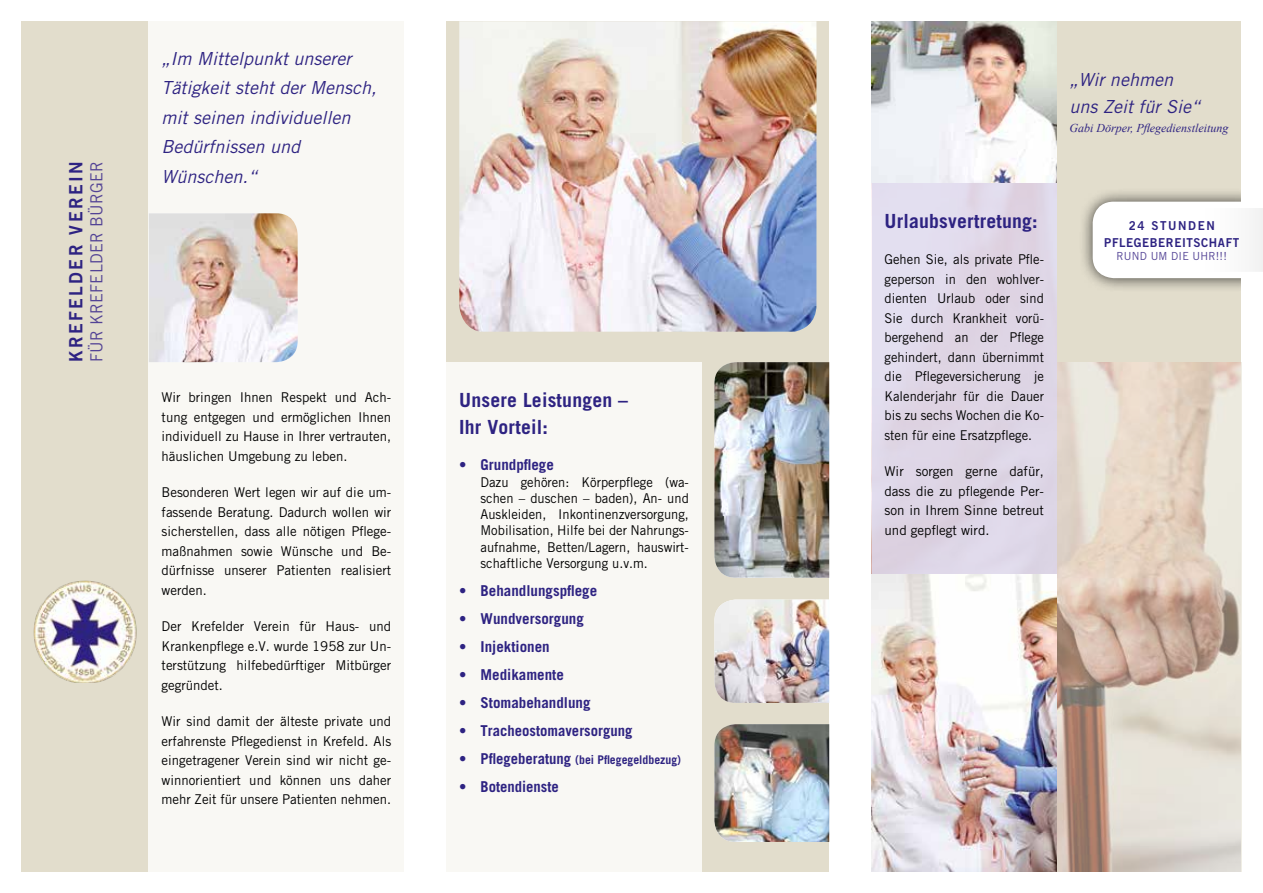
<style>
.page{position:relative;width:1263px;height:893px;background:#fff}
.page>*{position:absolute;margin:0;border:0;box-sizing:border-box;transform-origin:0 0}
.t1{font:19.5px/27px "Trade Gothic B Old";letter-spacing:.01em;color:#2e2382}
.t2{font:18.3px "Trade Gothic B Old Two";letter-spacing:.14em;color:#2e2382;scale:.95 1}
.t3{font:18px/29.4px "Trade Gothic Obli";color:#2e2382}
.t4{font:16.65px "Trade Gothic Roman";letter-spacing:.02em;color:#534395;scale:.96 1}
.t5{font:15px "Trade Gothic B Old";color:#2e2382}
.t6{font:13.5px/19.5px "Trade Gothic Roman";color:#000;text-align:justify}
.t7{font:13.5px/19.5px "Trade Gothic Roman";color:#000;text-align:justify;scale:.96 1}
.t8{font:12.3px/16.8px "Trade Gothic B Old Two";letter-spacing:.05em;color:#2e2382;text-align:center;scale:.95 1}
.t9{font:12px "Trade Gothic B Old";color:#2e2382}
.t10{font:italic 12px "Times New Roman";color:#2e2382}
.t11{font:11.1px "Trade Gothic Roman";letter-spacing:.02em;color:#534395;scale:.96 1}
.s1{font-size:15px}
</style>
<div class="page">
<div style="left:21px;top:21px;width:383px;height:851px;background:#e2ddcc"></div>
<div style="left:149px;top:21px;width:255px;height:851px;background:#f9f8f4"></div>
<img style="left:149px;top:213px;width:149px;height:149px">
<div style="left:446px;top:21px;width:383px;height:851px;background:#e2ddcc"></div>
<div style="left:872px;top:183px;width:185px;height:689px;background:#ded6e6"></div>
<div style="left:1057px;top:21px;width:185px;height:341px;background:#e2ddcc"></div>
<img style="left:872px;top:21px;width:185px;height:162px">
<div style="left:1078px;top:187px;width:185px;height:106px;background:#000;opacity:.75"></div>
<div style="left:1241px;top:0;width:22px;height:893px;background:#fff"></div>
<svg style="left:1093px;top:202px;width:170px;height:76px;background:#fcfcfc"></svg>
<img style="left:872px;top:574px;width:185px;height:298px">
<svg style="left:1057px;top:362px;width:185px;height:510px;background:#d8c9bc"></svg>
<div style="left:446px;top:362px;width:256px;height:510px;background:#f9f8f4"></div>
<img style="left:459px;top:21px;width:357px;height:311px">
<img style="left:714px;top:362px;width:115px;height:216px">
<img style="left:714px;top:724px;width:115px;height:118px">
<img style="left:714px;top:600px;width:115px;height:103px">
<img style="left:33px;top:580px;width:104px;height:103px">
<h2 class="t2" style="left:65px;top:362px;width:213px;rotate:-90deg">KREFELDER VEREIN</h2>
<p class="t4" style="left:86px;top:362px;width:211px;rotate:-90deg">FÜR KREFELDER BÜRGER</p>
<h3 class="t3" style="left:162px;top:44px;width:216px">„Im Mittelpunkt unserer<br>Tätigkeit steht der Mensch, mit seinen individuellen<br>Bedürfnissen und<br>Wünschen.“</h3>
<p class="t6" style="left:162px;top:388px;width:231px">Wir bringen Ihnen Respekt und Ach&shy;tung entgegen und ermöglichen Ihnen individuell zu Hause in Ihrer vertrauten, häuslichen Umgebung zu leben.</p>
<p class="t6" style="left:162px;top:483px;width:231px">Besonderen Wert legen wir auf die um&shy;fassende Beratung. Dadurch wollen wir sicherstellen, dass alle nötigen Pflege&shy;maßnahmen sowie Wünsche und Be&shy;dürfnisse unserer Patienten realisiert werden.</p>
<p class="t6" style="left:162px;top:617px;width:231px">Der Krefelder Verein für Haus- und Krankenpflege e.V. wurde 1958 zur Un&shy;terstützung hilfebedürftiger Mitbürger gegründet.</p>
<p class="t6" style="left:162px;top:712px;width:231px">Wir sind damit der älteste private und erfahrenste Pflegedienst in Krefeld. Als eingetragener Verein sind wir nicht ge&shy;winnorientiert und können uns daher mehr Zeit für unsere Patienten nehmen.</p>
<h1 class="t1" style="left:459px;top:386px;width:170px">Unsere Leistungen –<br>Ihr Vorteil:</h1>
<p class="t5" style="left:459px;top:456px;width:96px">• Grundpflege</p>
<p class="t7" style="left:480px;top:474px;width:219px;line-height:16.2px">Dazu gehören: Körperpflege (wa&shy;schen – duschen – baden), An- und Auskleiden, Inkontinenzversorgung, Mobilisation, Hilfe bei der Nahrungs&shy;aufnahme, Betten/Lagern, hauswirt&shy;schaftliche Versorgung u.v.m.</p>
<p class="t5" style="left:459px;top:581px;width:139px">• Behandlungspflege</p>
<p class="t5" style="left:459px;top:609px;width:126px">• Wundversorgung</p>
<p class="t5" style="left:459px;top:637px;width:92px">• Injektionen</p>
<p class="t5" style="left:459px;top:665px;width:106px">• Medikamente</p>
<p class="t5" style="left:459px;top:693px;width:133px">• Stomabehandlung</p>
<p class="t5" style="left:459px;top:721px;width:175px">• Tracheostomaversorgung</p>
<p class="t9" style="left:459px;top:752px;width:223px"><span class="s1">• Pflegeberatung</span> (bei Pflegegeldbezug)</p>
<p class="t5" style="left:459px;top:777px;width:101px">• Botendienste</p>
<h3 class="t3" style="left:1069px;top:66px;width:132px;line-height:27px">„Wir nehmen uns Zeit für Sie“</h3>
<p class="t10" style="left:1069px;top:120px;width:160px">Gabi Dörper, Pflegedienstleitung</p>
<h1 class="t1" style="left:884px;top:207px;width:155px">Urlaubsvertretung:</h1>
<p class="t7" style="left:884px;top:249px;width:168px">Gehen Sie, als private Pfle&shy;geperson in den wohlver&shy;dienten Urlaub oder sind Sie durch Krankheit vorü&shy;bergehend an der Pflege gehindert, dann übernimmt die Pflegeversicherung je Kalenderjahr für die Dauer bis zu sechs Wochen die Ko&shy;sten für eine Ersatzpflege.</p>
<p class="t6" style="left:884px;top:461px;width:161px">Wir sorgen gerne dafür, dass die zu pflegende Per&shy;son in Ihrem Sinne betreut und gepflegt wird.</p>
<p class="t8" style="left:1104px;top:217px;width:143px">24 STUNDEN<br>PFLEGEBEREITSCHAFT</p>
<p class="t11" style="left:1116px;top:250px;width:116px">RUND UM DIE UHR!!!</p>
</div>
